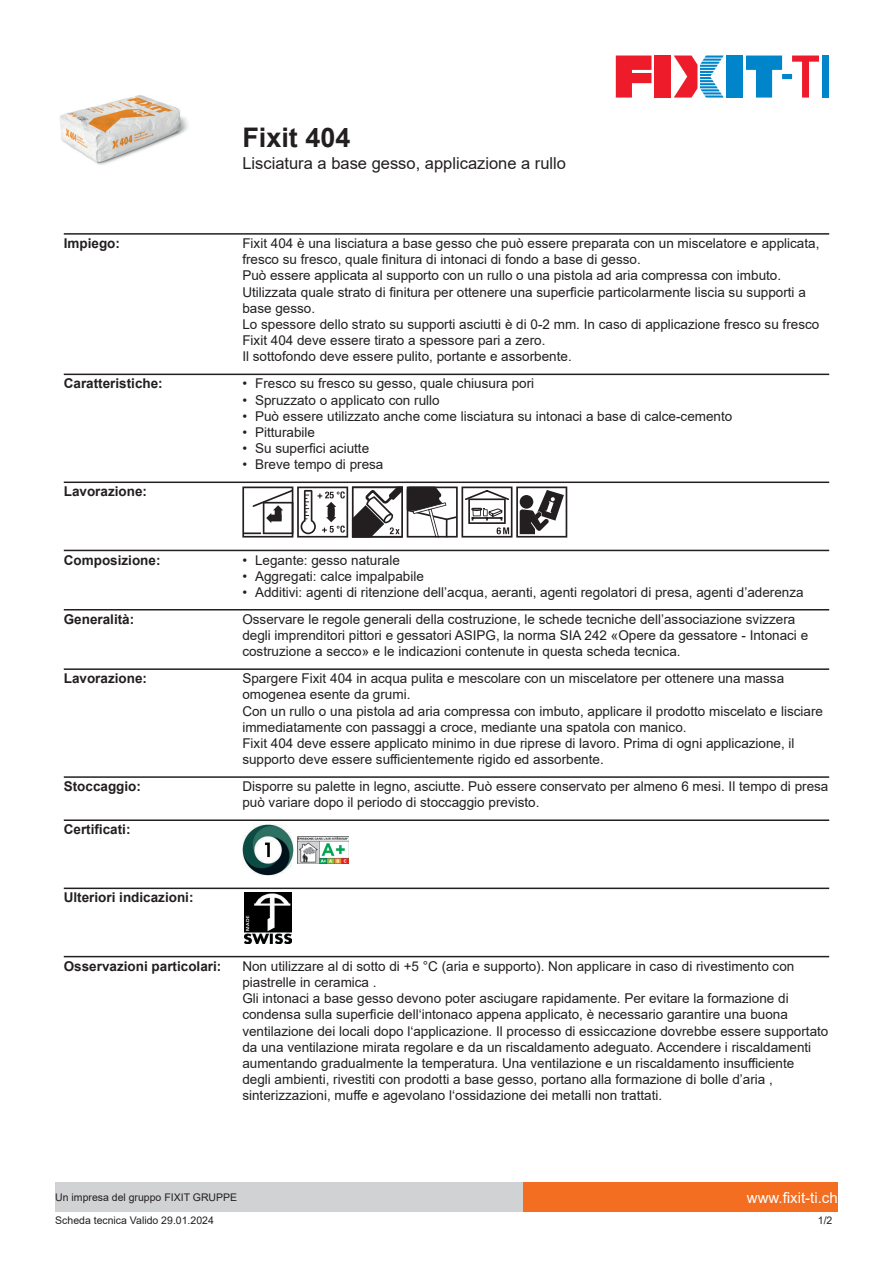
<style>
.page{position:relative;width:893px;height:1263px;background:#fff}
.page>*{position:absolute;margin:0;border:0;box-sizing:border-box;transform-origin:0 0}
.t1{font:700 27px "Arial";color:#231f20}
.t2{font:16.5px "Arial";color:#231f20}
.t3{font:15px "Arial";color:#fff}
.t4{font:13.5px/16.2px "Arial";color:#231f20}
.t5{font:700 13.5px "Arial";color:#231f20}
.t6{font:10.5px "Arial";color:#231f20}
</style>
<div class="page">
<img style="left:60px;top:95px;width:128px;height:70px">
<svg style="left:674px;top:56px;width:50px;height:42px"></svg>
<svg style="left:616px;top:56px;width:35px;height:42px"></svg>
<div style="left:655px;top:56px;width:16px;height:42px;background:#ee1b2a"></div>
<div style="left:726px;top:56px;width:17px;height:42px;background:#0084ca"></div>
<svg style="left:746px;top:56px;width:36px;height:42px"></svg>
<svg style="left:792px;top:56px;width:27px;height:42px"></svg>
<div style="left:822px;top:56px;width:7px;height:42px;background:#0084ca"></div>
<div style="left:782px;top:74px;width:10px;height:5px;background:#0084ca"></div>
<div style="left:523px;top:1182px;width:315px;height:30px;background:#f36e21"></div>
<div style="left:55px;top:1182px;width:468px;height:30px;background:#d1d2d4"></div>
<hr style="left:64px;top:233px;width:765px;height:2px;background:#231f20">
<hr style="left:64px;top:374px;width:765px;height:1px;background:#231f20">
<hr style="left:64px;top:481px;width:765px;height:2px;background:#231f20">
<svg style="left:242px;top:486px;width:325px;height:52px"></svg>
<hr style="left:64px;top:550px;width:765px;height:1px;background:#231f20">
<hr style="left:64px;top:609px;width:765px;height:1px;background:#231f20">
<hr style="left:64px;top:668px;width:765px;height:2px;background:#231f20">
<hr style="left:64px;top:776px;width:765px;height:2px;background:#231f20">
<hr style="left:64px;top:819px;width:765px;height:2px;background:#231f20">
<img style="left:242px;top:824px;width:51px;height:51px">
<img style="left:297px;top:837px;width:51px;height:26px">
<hr style="left:64px;top:887px;width:765px;height:2px;background:#231f20">
<img style="left:245px;top:892px;width:46px;height:51px">
<hr style="left:64px;top:956px;width:765px;height:1px;background:#231f20">
<h1 class="t1" style="left:242px;top:119px;width:110px">Fixit 404</h1>
<p class="t2" style="left:242px;top:152px;width:325px">Lisciatura a base gesso, applicazione a rullo</p>
<p class="t5" style="left:64px;top:234px;width:58px">Impiego:</p>
<p class="t4" style="left:242px;top:235px;width:579px">Fixit 404 è una lisciatura a base gesso che può essere preparata con un miscelatore e applicata, fresco su fresco, quale finitura di intonaci di fondo a base di gesso.<br>Può essere applicata al supporto con un rullo o una pistola ad aria compressa con imbuto.<br>Utilizzata quale strato di finitura per ottenere una superficie particolarmente liscia su supporti a base gesso.<br>Lo spessore dello strato su supporti asciutti è di 0-2 mm. In caso di applicazione fresco su fresco Fixit 404 deve essere tirato a spessore pari a zero.<br>Il sottofondo deve essere pulito, portante e assorbente.</p>
<p class="t5" style="left:64px;top:374px;width:101px">Caratteristiche:</p>
<p class="t4" style="left:242px;top:375px;width:293px">• Fresco su fresco su gesso, quale chiusura pori</p>
<p class="t4" style="left:242px;top:392px;width:199px">• Spruzzato o applicato con rullo</p>
<p class="t4" style="left:242px;top:408px;width:491px">• Può essere utilizzato anche come lisciatura su intonaci a base di calce-cemento</p>
<p class="t4" style="left:242px;top:424px;width:74px">• Pitturabile</p>
<p class="t4" style="left:242px;top:440px;width:128px">• Su superfici aciutte</p>
<p class="t4" style="left:242px;top:456px;width:143px">• Breve tempo di presa</p>
<p class="t5" style="left:64px;top:482px;width:85px">Lavorazione:</p>
<p class="t5" style="left:64px;top:550px;width:98px">Composizione:</p>
<p class="t4" style="left:242px;top:552px;width:159px">• Legante: gesso naturale</p>
<p class="t4" style="left:242px;top:568px;width:183px">• Aggregati: calce impalpabile</p>
<p class="t4" style="left:242px;top:584px;width:563px">• Additivi: agenti di ritenzione dell’acqua, aeranti, agenti regolatori di presa, agenti d’aderenza</p>
<p class="t5" style="left:64px;top:610px;width:72px">Generalità:</p>
<p class="t4" style="left:242px;top:611px;width:567px">Osservare le regole generali della costruzione, le schede tecniche dell’associazione svizzera degli imprenditori pittori e gessatori ASIPG, la norma SIA 242 «Opere da gessatore - Intonaci e costruzione a secco» e le indicazioni contenute in questa scheda tecnica.</p>
<p class="t5" style="left:64px;top:669px;width:85px">Lavorazione:</p>
<p class="t4" style="left:242px;top:670px;width:582px">Spargere Fixit 404 in acqua pulita e mescolare con un miscelatore per ottenere una massa omogenea esente da grumi.<br>Con un rullo o una pistola ad aria compressa con imbuto, applicare il prodotto miscelato e lisciare immediatamente con passaggi a croce, mediante una spatola con manico.<br>Fixit 404 deve essere applicato minimo in due riprese di lavoro. Prima di ogni applicazione, il supporto deve essere sufficientemente rigido ed assorbente.</p>
<p class="t5" style="left:64px;top:777px;width:79px">Stoccaggio:</p>
<p class="t4" style="left:242px;top:778px;width:588px">Disporre su palette in legno, asciutte. Può essere conservato per almeno 6 mesi. Il tempo di presa può variare dopo il periodo di stoccaggio previsto.</p>
<p class="t5" style="left:64px;top:820px;width:68px">Certificati:</p>
<p class="t5" style="left:64px;top:888px;width:131px">Ulteriori indicazioni:</p>
<p class="t5" style="left:64px;top:956px;width:159px">Osservazioni particolari:</p>
<p class="t4" style="left:242px;top:958px;width:588px">Non utilizzare al di sotto di +5 °C (aria e supporto). Non applicare in caso di rivestimento con piastrelle in ceramica .<br>Gli intonaci a base gesso devono poter asciugare rapidamente. Per evitare la formazione di condensa sulla superficie dell‘intonaco appena applicato, è necessario garantire una buona ventilazione dei locali dopo l‘applicazione. Il processo di essiccazione dovrebbe essere supportato da una ventilazione mirata regolare e da un riscaldamento adeguato. Accendere i riscaldamenti aumentando gradualmente la temperatura. Una ventilazione e un riscaldamento insufficiente<br>degli ambienti, rivestiti con prodotti a base gesso, portano alla formazione di bolle d’aria , sinterizzazioni, muffe e agevolano l‘ossidazione dei metalli non trattati.</p>
<p class="t6" style="left:55px;top:1190px;width:183px">Un impresa del gruppo FIXIT GRUPPE</p>
<p class="t3" style="left:747px;top:1187px;width:92px">www.fixit-ti.ch</p>
<p class="t6" style="left:55px;top:1213px;width:160px">Scheda tecnica Valido 29.01.2024</p>
<p class="t6" style="left:818px;top:1213px;width:16px">1/2</p>
</div>
